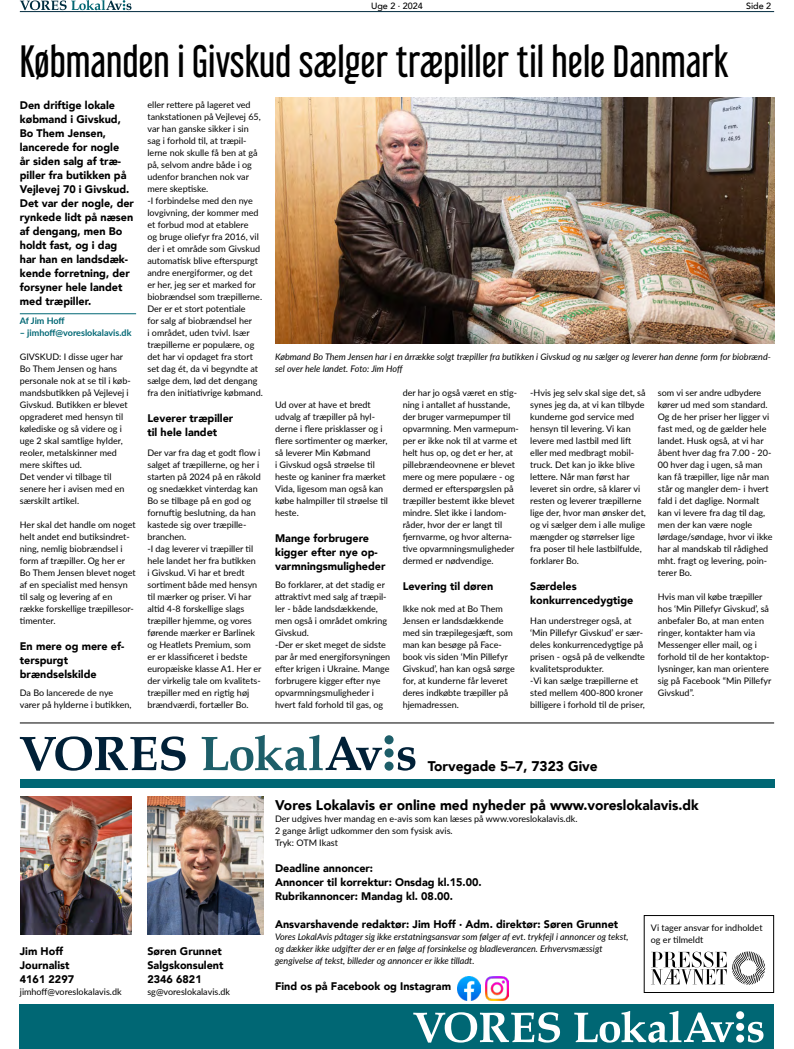
<style>
.page{position:relative;width:794px;height:1049px;background:#fff}
.page>*{position:absolute;margin:0;border:0;box-sizing:border-box;transform-origin:0 0}
.t1{font:40.4px "Libel Suit Rg";color:#000}
.t2{font:900 14px "Avenir";color:#000}
.t3{font:900 11px/14px "Avenir";color:#000}
.t4{font:9px/12px "Lato";color:#000}
.t5{font:italic 9px/12px "Lato";color:#000}
.t6{font:700 9px "Lato";color:#006774}
.t7{font:500 9px "Avenir";color:#000}
</style>
<div class="page">
<svg style="left:20px;top:0;width:111px;height:10px"></svg>
<hr style="left:20px;top:11px;width:754px;height:1px;background:#002a3e">
<svg style="left:20px;top:736px;width:166px;height:35px"></svg>
<svg style="left:202px;top:735px;width:213px;height:36px"></svg>
<div style="left:20px;top:1004px;width:754px;height:45px;background:#006774"></div>
<div style="left:20px;top:779px;width:754px;height:9px;background:#006774"></div>
<svg style="left:413px;top:1012px;width:147px;height:30px"></svg>
<svg style="left:574px;top:1011px;width:189px;height:31px"></svg>
<img style="left:457px;top:977px;width:23px;height:23px">
<img style="left:485px;top:977px;width:23px;height:23px">
<img style="left:20px;top:796px;width:111px;height:138px">
<img style="left:147px;top:796px;width:117px;height:138px">
<hr style="left:20px;top:723px;width:754px;height:1px;background:#000">
<div style="left:643px;top:915px;width:131px;height:78px;border:1px solid #000"></div>
<svg style="left:651px;top:951px;width:114px;height:33px"></svg>
<hr style="left:20px;top:313px;width:116px;height:1px;background:#006774">
<img style="left:275px;top:98px;width:499px;height:245px">
<p class="t7" style="left:371px;top:-2px;width:53px">Uge 2 · 2024</p>
<p class="t7" style="left:746px;top:-2px;width:27px">Side 2</p>
<h1 class="t1" style="left:20px;top:28px;width:711px">Købmanden i Givskud sælger træpiller til hele Danmark</h1>
<p class="t3" style="left:20px;top:98px;width:116px">Den driftige lokale købmand i Givskud,<br>Bo Them Jensen, lancerede for nogle<br>år siden salg af træ&shy;piller fra butikken på<br>Vejlevej 70 i Givskud.<br>Det var der nogle, der rynkede lidt på næsen af dengang, men Bo holdt fast, og i dag har han en landsdæk&shy;kende forretning, der forsyner hele landet med træpiller.</p>
<p class="t6" style="left:20px;top:314px;width:46px">Af Jim Hoff</p>
<p class="t6" style="left:20px;top:326px;width:113px">– jimhoff@voreslokalavis.dk</p>
<p class="t4" style="left:20px;top:350px;width:112px">GIVSKUD: I disse uger har<br>Bo Them Jensen og hans personale nok at se til i køb&shy;mandsbutikken på Vejlevej i<br>Givskud. Butikken er blevet opgraderet med hensyn til kølediske og så videre og i uge 2 skal samtlige hylder, reoler, metalskinner med mere skiftes ud.<br>Det vender vi tilbage til senere her i avisen med en særskilt artikel.</p>
<p class="t4" style="left:20px;top:518px;width:117px">Her skal det handle om noget helt andet end butiksindret&shy;ning, nemlig biobrændsel i form af træpiller. Og her er<br>Bo Them Jensen blevet noget af en specialist med hensyn til salg og levering af en række forskellige træpillesor&shy;timenter.</p>
<p class="t3" style="left:20px;top:639px;width:106px">En mere og mere ef&shy;terspurgt brændselskilde</p>
<p class="t4" style="left:20px;top:686px;width:113px">Da Bo lancerede de nye varer på hylderne i butikken,</p>
<p class="t4" style="left:147px;top:98px;width:117px">eller rettere på lageret ved tankstationen på Vejlevej 65, var han ganske sikker i sin sag i forhold til, at træpil&shy;lerne nok skulle få ben at gå på, selvom andre både i og udenfor branchen nok var mere skeptiske.<br>-I forbindelse med den nye lovgivning, der kommer med et forbud mod at etablere<br>og bruge oliefyr fra 2016, vil der i et område som Givskud automatisk blive efterspurgt andre energiformer, og det<br>er her, jeg ser et marked for biobrændsel som træpillerne.<br>Der er et stort potentiale<br>for salg af biobrændsel her<br>i området, uden tvivl. Især træpillerne er populære, og det har vi opdaget fra stort set dag ét, da vi begyndte at sælge dem, lød det dengang fra den initiativrige købmand.</p>
<p class="t3" style="left:147px;top:411px;width:87px">Leverer træpiller til hele landet</p>
<p class="t4" style="left:147px;top:446px;width:116px">Der var fra dag et godt flow i salget af træpillerne, og her i starten på 2024 på en råkold og snedækket vinterdag kan<br>Bo se tilbage på en god og fornuftig beslutning, da han kastede sig over træpille&shy;branchen.<br>-I dag leverer vi træpiller til hele landet her fra butikken<br>i Givskud. Vi har et bredt sortiment både med hensyn til mærker og priser. Vi har altid 4-8 forskellige slags træpiller hjemme, og vores førende mærker er Barlinek og Heatlets Premium, som<br>er er klassificeret i bedste europæiske klasse A1. Her er der virkelig tale om kvalitets&shy;træpiller med en rigtig høj brændværdi, fortæller Bo.</p>
<p class="t5" style="left:275px;top:350px;width:497px">Købmand Bo Them Jensen har i en årrække solgt træpiller fra butikken i Givskud og nu sælger og leverer han denne form for biobrænd&shy;sel over hele landet. Foto: Jim Hoff</p>
<p class="t4" style="left:275px;top:398px;width:114px">Ud over at have et bredt udvalg af træpiller på hyl&shy;derne i flere prisklasser og i flere sortimenter og mærker, så leverer Min Købmand<br>i Givskud også strøelse til heste og kaniner fra mærket<br>Vida, ligesom man også kan købe halmpiller til strøelse til heste.</p>
<p class="t3" style="left:275px;top:531px;width:112px">Mange forbrugere kigger efter nye op&shy;varmningsmuligheder</p>
<p class="t4" style="left:275px;top:578px;width:117px">Bo forklarer, at det stadig er attraktivt med salg af træpil&shy;ler - både landsdækkende, men også i området omkring<br>Givskud.<br>-Der er sket meget de sidste par år med energiforsyningen efter krigen i Ukraine. Mange forbrugere kigger efter nye opvarmningsmuligheder i hvert fald forhold til gas, og</p>
<p class="t4" style="left:403px;top:386px;width:118px">der har jo også været en stig&shy;ning i antallet af husstande, der bruger varmepumper til opvarmning. Men varmepum&shy;per er ikke nok til at varme et helt hus op, og det er her, at pillebrændeovnene er blevet mere og mere populære - og dermed er efterspørgslen på træpiller bestemt ikke blevet mindre. Slet ikke i landom&shy;råder, hvor der er langt til fjernvarme, og hvor alterna&shy;tive opvarmningsmuligheder dermed er nødvendige.</p>
<p class="t3" style="left:403px;top:579px;width:92px">Levering til døren</p>
<p class="t4" style="left:403px;top:602px;width:114px">Ikke nok med at Bo Them<br>Jensen er landsdækkende med sin træpilegesjæft, som man kan besøge på Face&shy;book vis siden ‘Min Pillefyr<br>Givskud’, han kan også sørge for, at kunderne får leveret deres indkøbte træpiller på hjemadressen.</p>
<p class="t4" style="left:530px;top:386px;width:117px">-Hvis jeg selv skal sige det, så synes jeg da, at vi kan tilbyde kunderne god service med hensyn til levering. Vi kan levere med lastbil med lift eller med medbragt mobil&shy;truck. Det kan jo ikke blive lettere. Når man først har leveret sin ordre, så klarer vi resten og leverer træpillerne lige der, hvor man ønsker det, og vi sælger dem i alle mulige mængder og størrelser lige fra poser til hele lastbilfulde, forklarer Bo.</p>
<p class="t3" style="left:530px;top:579px;width:105px">Særdeles konkurrencedygtige</p>
<p class="t4" style="left:530px;top:614px;width:116px">Han understreger også, at ‘Min Pillefyr Givskud’ er sær&shy;deles konkurrencedygtige på prisen - også på de velkendte kvalitetsprodukter.<br>-Vi kan sælge træpillerne et sted mellem 400-800 kroner billigere i forhold til de priser,</p>
<p class="t4" style="left:658px;top:386px;width:116px">som vi ser andre udbydere kører ud med som standard.<br>Og de her priser her ligger vi fast med, og de gælder hele landet. Husk også, at vi har åbent hver dag fra 7.00 - 20-<br>00 hver dag i ugen, så man kan få træpiller, lige når man står og mangler dem- i hvert fald i det daglige. Normalt kan vi levere fra dag til dag, men der kan være nogle lørdage/søndage, hvor vi ikke har al mandskab til rådighed mht. fragt og levering, poin&shy;terer Bo.</p>
<p class="t4" style="left:658px;top:590px;width:115px">Hvis man vil købe træpiller hos ‘Min Pillefyr Givskud’, så anbefaler Bo, at man enten ringer, kontakter ham via<br>Messenger eller mail, og i forhold til de her kontaktop&shy;lysninger, kan man orientere sig på Facebook “Min Pillefyr<br>Givskud”.</p>
<p class="t3" style="left:20px;top:943px;width:56px">Jim Hoff<br>Journalist<br>4161 2297</p>
<p class="t4" style="left:20px;top:985px;width:103px">jimhoff@voreslokalavis.dk</p>
<p class="t3" style="left:147px;top:943px;width:78px">Søren Grunnet<br>Salgskonsulent<br>2346 6821</p>
<p class="t4" style="left:147px;top:985px;width:84px">sg@voreslokalavis.dk</p>
<h2 class="t2" style="left:428px;top:754px;width:171px">Torvegade 5–7, 7323 Give</h2>
<h2 class="t2" style="left:275px;top:793px;width:425px">Vores Lokalavis er online med nyheder på www.voreslokalavis.dk</h2>
<p class="t4" style="left:275px;top:812px;width:304px">Der udgives hver mandag en e-avis som kan læses på www.voreslokalavis.dk.<br>2 gange årligt udkommer den som fysisk avis.<br>Tryk: OTM Ikast</p>
<p class="t3" style="left:275px;top:861px;width:208px">Deadline annoncer:<br>Annoncer til korrektur: Onsdag kl.15.00.<br>Rubrikannoncer: Mandag kl. 08.00.</p>
<p class="t3" style="left:275px;top:917px;width:345px">Ansvarshavende redaktør: Jim Hoff · Adm. direktør: Søren Grunnet</p>
<p class="t5" style="left:275px;top:930px;width:355px">Vores LokalAvis påtager sig ikke erstatningsansvar som følger af evt. trykfejl i annoncer og tekst, og dækker ikke udgifter der er en følge af forsinkelse og bladleverancen. Erhvervsmæssigt gengivelse af tekst, billeder og annoncer er ikke tilladt.</p>
<p class="t3" style="left:275px;top:979px;width:178px">Find os på Facebook og Instagram</p>
<p class="t4" style="left:651px;top:921px;width:113px">Vi tager ansvar for indholdet og er tilmeldt</p>
</div>
